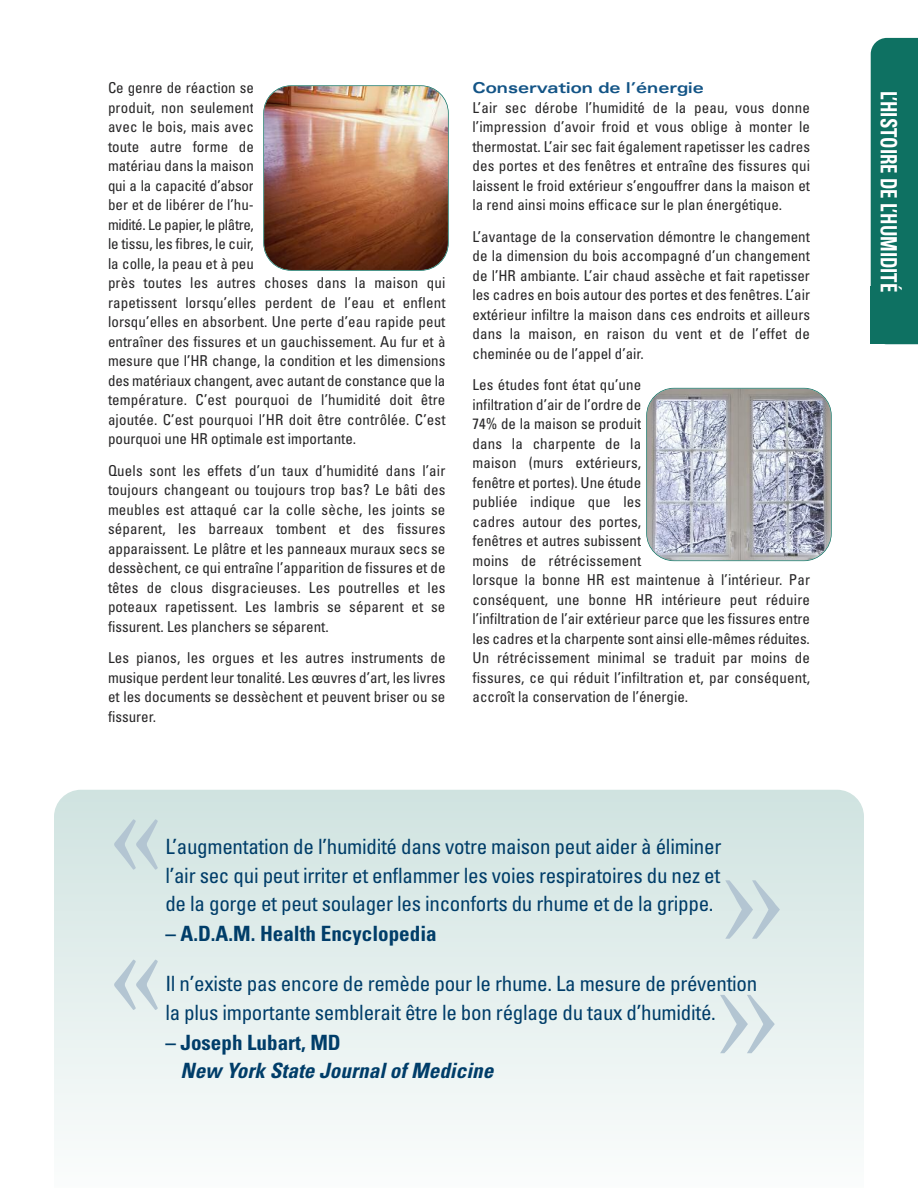
<style>
.page{position:relative;width:918px;height:1188px;background:#fff}
.page>*{position:absolute;margin:0;border:0;box-sizing:border-box;transform-origin:0 0}
.t1{font:151.65px/140.2px "Adobe Garamond";color:#b3c5d2}
.t2{font:151.65px/114.6px "Garamond";color:#b3c5d2}
.t3{font:700 condensed 22.5px "Univers";color:#fff;scale:.83 1}
.t4{font:condensed 21px/28.5px "Univers";letter-spacing:-.015em;color:#003d69;text-align:justify}
.t5{font:700 condensed 21px "Univers";color:#003d69}
.t6{font:italic 700 condensed 21px "Univers";letter-spacing:.005em;color:#003d69}
.t7{font:condensed 15px/19.5px "Univers";letter-spacing:.005em;color:#272627;text-align:justify}
.t8{font:700 expanded 15px "Univers";color:#135486}
</style>
<div class="page">
<svg style="left:54px;top:790px;width:810px;height:341px"></svg>
<div style="left:871px;top:38px;width:47px;height:249px;background:#0e7162"></div>
<div style="left:871px;top:287px;width:47px;height:57px;background:#0e7162"></div>
<img style="left:264px;top:86px;width:184px;height:184px;border-radius:27px">
<div style="left:263px;top:85px;width:186px;height:186px;border:2px solid #0e7162;border-radius:28px"></div>
<img style="left:647px;top:389px;width:184px;height:171px;border-radius:27px">
<div style="left:646px;top:388px;width:186px;height:173px;border:2px solid #0e7162;border-radius:28px"></div>
<p class="t7" style="left:108px;top:79px;width:339px;text-align:left">Ce genre de réaction se<br>produit, non seulement<br>avec le bois, mais avec<br>toute autre forme de<br>matériau dans la maison<br>qui a la capacité d’absor<br>ber et de libérer de l’hu-<br>midité. Le papier, le plâtre,<br>le tissu, les fibres, le cuir,<br>la colle, la peau et à peu<br>près toutes les autres choses dans la maison qui rapetissent lorsqu’elles perdent de l’eau et enflent lorsqu’elles en absorbent. Une perte d’eau rapide peut entraîner des fissures et un gauchissement. Au fur et à mesure que l’HR change, la condition et les dimensions des matériaux changent, avec autant de constance que la température. C’est pourquoi de l’humidité doit être ajoutée. C’est pourquoi l’HR doit être contrôlée. C’est pourquoi une HR optimale est importante.</p>
<p class="t7" style="left:108px;top:462px;width:339px">Quels sont les effets d’un taux d’humidité dans l’air toujours changeant ou toujours trop bas? Le bâti des meubles est attaqué car la colle sèche, les joints se séparent, les barreaux tombent et des fissures apparaissent. Le plâtre et les panneaux muraux secs se dessèchent, ce qui entraîne l’apparition de fissures et de têtes de clous disgracieuses. Les poutrelles et les poteaux rapetissent. Les lambris se séparent et se fissurent. Les planchers se séparent.</p>
<p class="t7" style="left:108px;top:649px;width:339px">Les pianos, les orgues et les autres instruments de musique perdent leur tonalité. Les œuvres d’art, les livres et les documents se dessèchent et peuvent briser ou se fissurer.</p>
<p class="t8" style="left:472px;top:82px;width:233px">Conservation de l’énergie</p>
<p class="t7" style="left:472px;top:99px;width:339px">L’air sec dérobe l’humidité de la peau, vous donne l’impression d’avoir froid et vous oblige à monter le thermostat. L’air sec fait également rapetisser les cadres des portes et des fenêtres et entraîne des fissures qui laissent le froid extérieur s’engouffrer dans la maison et la rend ainsi moins efficace sur le plan énergétique.</p>
<p class="t7" style="left:472px;top:228px;width:339px">L’avantage de la conservation démontre le changement de la dimension du bois accompagné d’un changement de l’HR ambiante. L’air chaud assèche et fait rapetisser les cadres en bois autour des portes et des fenêtres. L’air extérieur infiltre la maison dans ces endroits et ailleurs dans la maison, en raison du vent et de l’effet de cheminée ou de l’appel d’air.</p>
<p class="t7" style="left:472px;top:376px;width:339px;text-align:left">Les études font état qu’une<br>infiltration d’air de l’ordre de<br>74% de la maison se produit<br>dans la charpente de la<br>maison (murs extérieurs,<br>fenêtre et portes). Une étude<br>publiée indique que les<br>cadres autour des portes,<br>fenêtres et autres subissent<br>moins de rétrécissement<br>lorsque la bonne HR est maintenue à l’intérieur. Par conséquent, une bonne HR intérieure peut réduire l’infiltration de l’air extérieur parce que les fissures entre les cadres et la charpente sont ainsi elle-mêmes réduites.<br>Un rétrécissement minimal se traduit par moins de fissures, ce qui réduit l’infiltration et, par conséquent, accroît la conservation de l’énergie.</p>
<h1 class="t1" style="left:107px;top:771px;width:59px">« «</h1>
<h3 class="t4" style="left:165px;top:834px;width:558px">L’augmentation de l’humidité dans votre maison peut aider à éliminer l’air sec qui peut irriter et enflammer les voies respiratoires du nez et de la gorge et peut soulager les inconforts du rhume et de la grippe.</h3>
<h3 class="t5" style="left:165px;top:926px;width:273px">– A.D.A.M. Health Encyclopedia</h3>
<h3 class="t4" style="left:165px;top:971px;width:594px">Il n’existe pas encore de remède pour le rhume. La mesure de prévention la plus importante semblerait être le bon réglage du taux d’humidité.</h3>
<h3 class="t5" style="left:165px;top:1035px;width:177px">– Joseph Lubart, MD</h3>
<h3 class="t6" style="left:181px;top:1063px;width:314px">New York State Journal of Medicine</h3>
<h1 class="t2" style="left:720px;top:830px;width:62px">» »</h1>
<h2 class="t3" style="left:897px;top:91px;width:244px;rotate:90deg">L’HISTOIRE DE L’HUMIDITÉ</h2>
</div>
